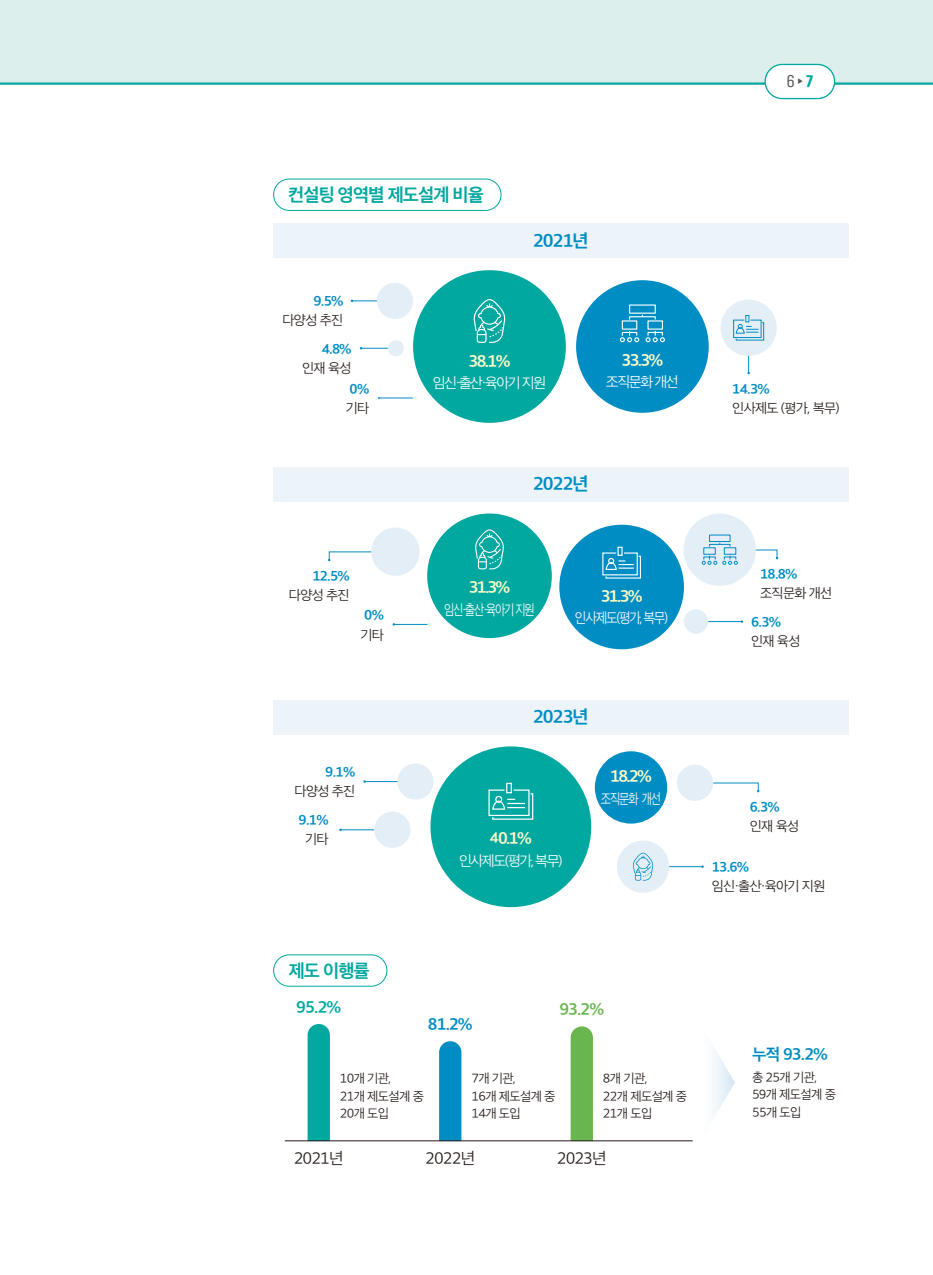
<style>
.page{position:relative;width:933px;height:1275px;background:#fff}
.page>*{position:absolute;margin:0;border:0;box-sizing:border-box;transform-origin:0 0}
.t1{font:17.5px "SD Gothic Neoa Uni g Bd";letter-spacing:-.05em;color:#00a8a0}
.t2{font:17.5px "SD Gothic Neoa Uni g Bd";letter-spacing:-.055em;color:#008dc3}
.t3{font:15.75px "SD Gothic Neoa Uni g Bd";letter-spacing:-.1em;color:#fffbc7}
.t4{font:15.75px "SD Gothic Neoa Uni c Lt";letter-spacing:-.055em;color:#231916}
.t5{font:15.75px "SD Gothic Neoa Uni g Bd";color:#008dc3}
.t6{font:15.75px "SD Gothic Neoa Uni g Bd";color:#00a8a0}
.t7{font:15.75px "SD Gothic Neoa Uni g Bd";color:#6ab64e}
.t8{font:14px "SD Gothic Neoa Uni c Lt";letter-spacing:-.1em;color:#fff}
.t9{font:14px "SD Gothic Neoa Uni c Lt";letter-spacing:-.1em;color:#fff;scale:.8 1}
.t10{font:14px "SD Gothic Neoa Uni c Lt";letter-spacing:-.1em;color:#fff;scale:.9 1}
.t11{font:13.12px "SD Gothic Neoa Uni c Lt";letter-spacing:-.05em;color:#231916}
.t12{font:13.12px "SD Gothic Neoa Uni g Bd";letter-spacing:-.05em;color:#008dc3}
.t13{font:13.12px "SD Gyeokdong GL2 d Rg";color:#535556}
.t14{font:12.25px/17.5px "SD Gothic Neoa Uni c Lt";letter-spacing:-.05em;color:#231916}
.s1{font-family:"SD Gyeokdong GL2 f Hv";color:#00a8a0}
.s2{font-size:14.17px}
</style>
<div class="page">
<div style="left:0;top:0;width:933px;height:84px;background:#dcefed"></div>
<hr style="left:0;top:82px;width:933px;height:3px;background:#00a8a0">
<div style="left:765px;top:64px;width:69px;height:35px;background:#fff;border-radius:17px"></div>
<div style="left:764px;top:64px;width:71px;height:35px;border:1px solid #00a8a0;border-radius:17px"></div>
<div style="left:273px;top:179px;width:228px;height:32px;border:1px solid #00a8a0;border-radius:16px"></div>
<div style="left:273px;top:700px;width:575px;height:34px;background:#ecf4fa"></div>
<svg style="left:712px;top:782px;width:47px;height:10px"></svg>
<div style="left:677px;top:765px;width:36px;height:36px;background:#e3eef7;border-radius:50%"></div>
<hr style="left:365px;top:781px;width:33px;height:1px;background:#008dc3">
<div style="left:397px;top:763px;width:36px;height:37px;background:#e3eef7;border-radius:50%"></div>
<hr style="left:340px;top:829px;width:34px;height:1px;background:#008dc3">
<div style="left:374px;top:812px;width:36px;height:36px;background:#e3eef7;border-radius:50%"></div>
<div style="left:595px;top:751px;width:72px;height:73px;background:#008dc3;border-radius:50%"></div>
<div style="left:430px;top:746px;width:161px;height:161px;background:#00a8a0;border-radius:50%"></div>
<div style="left:506px;top:783px;width:6px;height:10px;border:1px solid #fff"></div>
<svg style="left:488px;top:789px;width:46px;height:31px"></svg>
<hr style="left:669px;top:866px;width:33px;height:1px;background:#008dc3">
<div style="left:617px;top:840px;width:52px;height:53px;background:#e3eef7;border-radius:50%"></div>
<svg style="left:633px;top:853px;width:20px;height:28px"></svg>
<div style="left:273px;top:467px;width:575px;height:34px;background:#ecf4fa"></div>
<svg style="left:328px;top:551px;width:43px;height:10px"></svg>
<div style="left:371px;top:528px;width:48px;height:48px;background:#e3eef7;border-radius:50%"></div>
<hr style="left:708px;top:621px;width:34px;height:1px;background:#008dc3">
<div style="left:684px;top:609px;width:24px;height:25px;background:#e3eef7;border-radius:50%"></div>
<hr style="left:394px;top:624px;width:33px;height:1px;background:#008dc3">
<svg style="left:427px;top:622px;width:4px;height:4px"></svg>
<div style="left:427px;top:513px;width:125px;height:125px;background:#00a8a0;border-radius:50%"></div>
<svg style="left:475px;top:529px;width:29px;height:40px"></svg>
<div style="left:559px;top:525px;width:125px;height:124px;background:#008dc3;border-radius:50%"></div>
<div style="left:617px;top:547px;width:5px;height:9px;border:1px solid #fff"></div>
<svg style="left:602px;top:552px;width:39px;height:27px"></svg>
<div style="left:683px;top:513px;width:73px;height:73px;background:#e3eef7;border-radius:50%"></div>
<div style="left:709px;top:535px;width:21px;height:7px;border:1px solid #008dc3"></div>
<svg style="left:701px;top:543px;width:77px;height:22px"></svg>
<div style="left:273px;top:223px;width:575px;height:35px;background:#ecf4fa"></div>
<div style="left:413px;top:270px;width:153px;height:153px;background:#00a8a0;border-radius:50%"></div>
<svg style="left:473px;top:299px;width:32px;height:44px"></svg>
<div style="left:576px;top:280px;width:132px;height:133px;background:#008dc3;border-radius:50%"></div>
<div style="left:622px;top:320px;width:15px;height:10px;border:1px solid #fff"></div>
<div style="left:629px;top:316px;width:27px;height:4px;border:1px solid #fff"></div>
<svg style="left:620px;top:331px;width:19px;height:11px"></svg>
<svg style="left:645px;top:331px;width:20px;height:11px"></svg>
<hr style="left:361px;top:348px;width:34px;height:1px;background:#008dc3">
<div style="left:388px;top:340px;width:16px;height:16px;background:#e3eef7;border-radius:50%"></div>
<div style="left:720px;top:300px;width:56px;height:56px;background:#e3eef7;border-radius:50%"></div>
<svg style="left:733px;top:315px;width:31px;height:59px"></svg>
<hr style="left:379px;top:398px;width:34px;height:1px;background:#008dc3">
<svg style="left:413px;top:396px;width:4px;height:4px"></svg>
<svg style="left:351px;top:300px;width:26px;height:2px"></svg>
<div style="left:377px;top:283px;width:36px;height:36px;background:#e3eef7;border-radius:50%"></div>
<div style="left:273px;top:954px;width:114px;height:33px;border:1px solid #00a8a0;border-radius:16px"></div>
<svg style="left:714px;top:1049px;width:21px;height:67px"></svg>
<svg style="left:570px;top:1026px;width:23px;height:114px"></svg>
<svg style="left:439px;top:1041px;width:22px;height:99px"></svg>
<svg style="left:307px;top:1024px;width:23px;height:116px"></svg>
<hr style="left:285px;top:1140px;width:407px;height:1px;background:#231916">
<h1 class="t1" style="left:288px;top:186px;width:197px">컨설팅 영역별 제도설계 비율</h1>
<p class="t12" style="left:313px;top:294px;width:31px">9.5%</p>
<p class="t11" style="left:282px;top:313px;width:62px">다양성 추진</p>
<h1 class="t2" style="left:533px;top:232px;width:57px">2021년</h1>
<p class="t12" style="left:322px;top:342px;width:31px">4.8%</p>
<p class="t11" style="left:302px;top:361px;width:51px">인재 육성</p>
<p class="t12" style="left:349px;top:383px;width:21px">0%</p>
<p class="t11" style="left:346px;top:402px;width:25px">기타</p>
<p class="t3" style="left:468px;top:353px;width:43px">38.1%</p>
<p class="t8" style="left:433px;top:376px;width:115px">임신·출산·육아기 지원</p>
<p class="t3" style="left:621px;top:352px;width:43px">33.3%</p>
<p class="t8" style="left:606px;top:375px;width:74px">조직문화 개선</p>
<h1 class="t2" style="left:533px;top:475px;width:57px">2022년</h1>
<p class="t12" style="left:312px;top:569px;width:39px">12.5%</p>
<p class="t11" style="left:289px;top:588px;width:62px">다양성 추진</p>
<p class="t12" style="left:364px;top:609px;width:21px">0%</p>
<p class="t11" style="left:360px;top:628px;width:25px">기타</p>
<p class="t3" style="left:468px;top:579px;width:43px">31.3%</p>
<p class="t9" style="left:444px;top:602px;width:115px">임신·출산·육아기 지원</p>
<p class="t3" style="left:601px;top:588px;width:43px">31.3%</p>
<p class="t10" style="left:575px;top:611px;width:105px">인사제도(평가, 복무)</p>
<h1 class="t2" style="left:533px;top:708px;width:57px">2023년</h1>
<p class="t13" style="left:786px;top:75px;width:28px">6 <sup>▶</sup> <span class="s1">7</span></p>
<p class="t12" style="left:732px;top:382px;width:39px">14.3%</p>
<p class="t11" style="left:732px;top:401px;width:109px">인사제도 (평가, 복무)</p>
<p class="t12" style="left:760px;top:567px;width:39px">18.8%</p>
<p class="t11" style="left:760px;top:586px;width:74px">조직문화 개선</p>
<p class="t12" style="left:751px;top:615px;width:31px">6.3%</p>
<p class="t11" style="left:751px;top:635px;width:51px">인재 육성</p>
<p class="t12" style="left:325px;top:765px;width:32px">9.1%</p>
<p class="t11" style="left:294px;top:785px;width:62px">다양성 추진</p>
<p class="t12" style="left:298px;top:814px;width:32px">9.1%</p>
<p class="t11" style="left:305px;top:833px;width:25px">기타</p>
<h1 class="t1" style="left:289px;top:962px;width:83px">제도 이행률</h1>
<p class="t6" style="left:296px;top:999px;width:46px">95.2%</p>
<p class="t3" style="left:610px;top:768px;width:43px">18.2%</p>
<p class="t9" style="left:601px;top:791px;width:77px">조직문화 개선</p>
<p class="t12" style="left:750px;top:800px;width:31px">6.3%</p>
<p class="t11" style="left:750px;top:819px;width:51px">인재 육성</p>
<p class="t3" style="left:490px;top:830px;width:43px"><span class="s2">4</span>0.1%</p>
<p class="t8" style="left:459px;top:853px;width:105px">인사제도(평가, 복무)</p>
<p class="t12" style="left:712px;top:860px;width:39px">13.6%</p>
<p class="t11" style="left:712px;top:880px;width:115px">임신·출산·육아기 지원</p>
<p class="t5" style="left:428px;top:1016px;width:46px">81.2%</p>
<p class="t7" style="left:559px;top:1002px;width:46px">93.2%</p>
<p class="t14" style="left:340px;top:1070px;width:86px">10개 기관,<br>21개 제도설계 중<br>20개 도입</p>
<p class="t14" style="left:471px;top:1070px;width:86px">7개 기관,<br>16개 제도설계 중<br>14개 도입</p>
<p class="t14" style="left:603px;top:1070px;width:86px">8개 기관,<br>22개 제도설계 중<br>21개 도입</p>
<p class="t4" style="left:294px;top:1150px;width:52px">2021년</p>
<p class="t4" style="left:425px;top:1150px;width:52px">2022년</p>
<p class="t4" style="left:557px;top:1150px;width:52px">2023년</p>
<p class="t5" style="left:752px;top:1047px;width:77px">누적 93.2%</p>
<p class="t14" style="left:752px;top:1068px;width:85px">총 25개 기관,<br>59개 제도설계 중<br>55개 도입</p>
</div>
